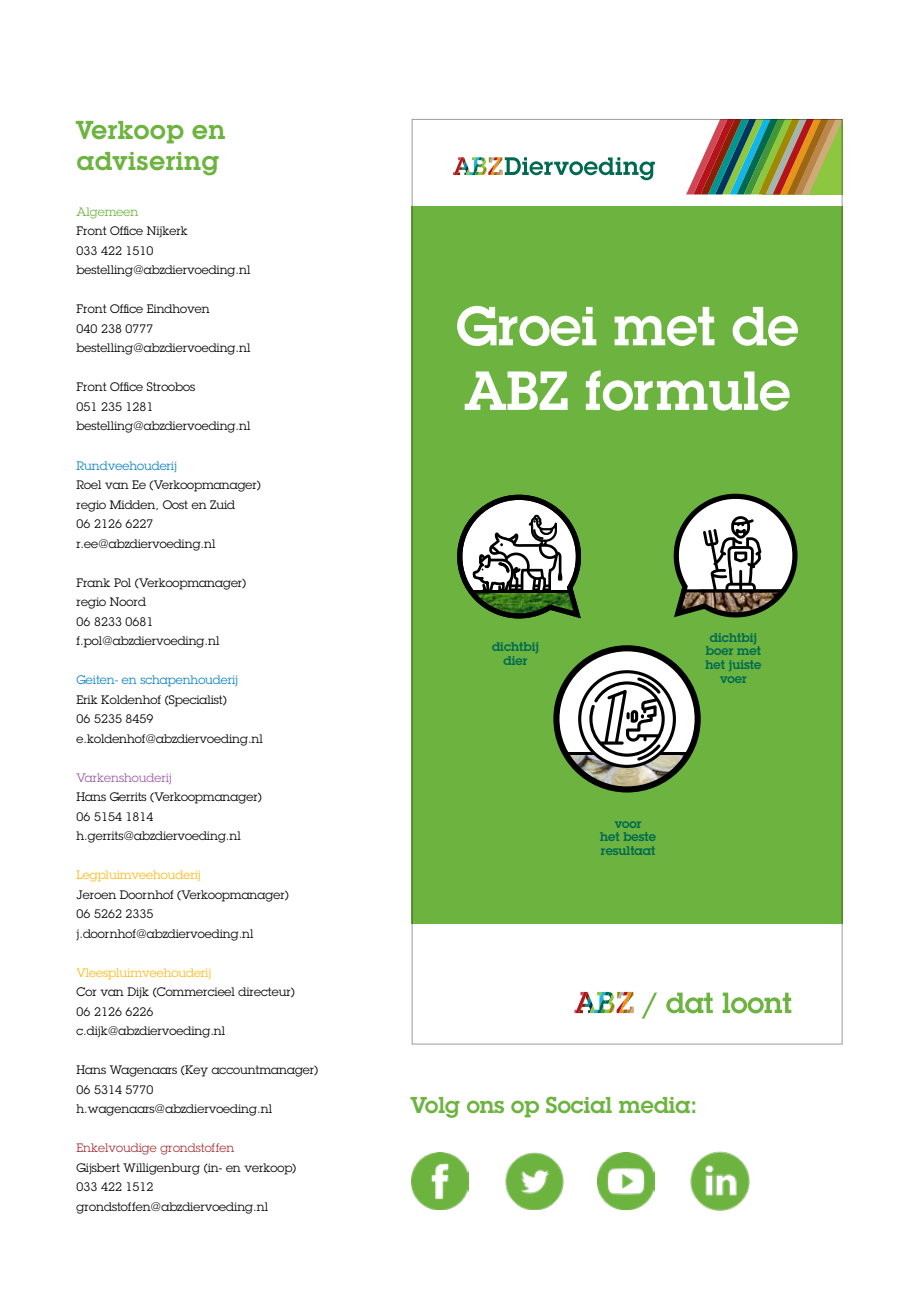
<style>
.page{position:relative;width:919px;height:1289px;background:#fff}
.page>*{position:absolute;margin:0;border:0;box-sizing:border-box;transform-origin:0 0}
.t1{font:600 53.85px/64.5px "Lubalin Graph";color:#fff}
.t2{font:600 25.5px/31.5px "Lubalin Graph IT Cby BT";color:#6cb33f}
.t3{font:600 22.5px "Lubalin Graph";color:#6cb33f}
.t4{font:600 12.45px/13.5px "Lubalin Graph";color:#006a51;text-align:center}
.t5{font:12px/19.5px "Lubalin Graph";color:#000}
.t6{font:12px "Lubalin Graph";color:#fdb913}
.t7{font:12px "Lubalin Graph";color:#0a81c5}
.t8{font:12px "Lubalin Graph";color:#a7353a}
.t9{font:12px "Lubalin Graph";color:#9b5ba4}
.t10{font:12px "Lubalin Graph";color:#6cb33f}
</style>
<div class="page">
<img style="left:411px;top:1152px;width:57px;height:57px">
<img style="left:505px;top:1152px;width:59px;height:57px">
<img style="left:598px;top:1152px;width:56px;height:57px">
<img style="left:690px;top:1151px;width:60px;height:60px">
<div style="left:412px;top:206px;width:430px;height:717px;background:#6cb33f"></div>
<svg style="left:556px;top:648px;width:141px;height:141px;background:#dadada"></svg>
<img style="left:567px;top:755px;width:121px;height:34px">
<svg style="left:673px;top:493px;width:125px;height:125px"></svg>
<hr style="left:567px;top:752px;width:121px;height:3px;background:#000">
<div style="left:553px;top:645px;width:147px;height:147px;border:6px solid #000;border-radius:50%"></div>
<svg style="left:578px;top:670px;width:98px;height:98px;background:#aeaead"></svg>
<svg style="left:457px;top:494px;width:124px;height:125px"></svg>
<hr style="left:683px;top:589px;width:101px;height:3px;background:#000">
<svg style="left:642px;top:992px;width:149px;height:26px"></svg>
<svg style="left:574px;top:991px;width:59px;height:22px"></svg>
<svg style="left:453px;top:157px;width:202px;height:23px"></svg>
<svg style="left:686px;top:121px;width:154px;height:73px;background:#919060"></svg>
<h2 class="t2" style="left:77px;top:116px;width:150px">Verkoop en advisering</h2>
<p class="t10" style="left:77px;top:206px;width:63px">Algemeen</p>
<p class="t5" style="left:77px;top:222px;width:175px">Front Office Nijkerk<br>033 422 1510 bestelling@abzdiervoeding.nl</p>
<p class="t5" style="left:77px;top:300px;width:175px">Front Office Eindhoven<br>040 238 0777 bestelling@abzdiervoeding.nl</p>
<p class="t5" style="left:77px;top:378px;width:175px">Front Office Stroobos<br>051 235 1281 bestelling@abzdiervoeding.nl</p>
<p class="t7" style="left:77px;top:460px;width:102px">Rundveehouderij</p>
<p class="t5" style="left:77px;top:476px;width:186px">Roel van Ee (Verkoopmanager) regio Midden, Oost en Zuid<br>06 2126 6227 r.ee@abzdiervoeding.nl</p>
<p class="t5" style="left:77px;top:573px;width:171px">Frank Pol (Verkoopmanager) regio Noord<br>06 8233 0681 f.pol@abzdiervoeding.nl</p>
<p class="t7" style="left:77px;top:674px;width:163px">Geiten- en schapenhouderij</p>
<p class="t5" style="left:77px;top:690px;width:188px">Erik Koldenhof (Specialist)<br>06 5235 8459 e.koldenhof@abzdiervoeding.nl</p>
<p class="t9" style="left:77px;top:772px;width:97px">Varkenshouderij</p>
<p class="t5" style="left:77px;top:788px;width:187px">Hans Gerrits (Verkoopmanager)<br>06 5154 1814 h.gerrits@abzdiervoeding.nl</p>
<p class="t6" style="left:77px;top:869px;width:126px">Legpluimveehouderij</p>
<p class="t5" style="left:77px;top:885px;width:214px">Jeroen Doornhof (Verkoopmanager)<br>06 5262 2335 j.doornhof@abzdiervoeding.nl</p>
<p class="t6" style="left:77px;top:967px;width:136px">Vleespluimveehouderij</p>
<p class="t5" style="left:77px;top:983px;width:220px">Cor van Dijk (Commercieel directeur)<br>06 2126 6226 c.dijk@abzdiervoeding.nl</p>
<p class="t5" style="left:77px;top:1061px;width:243px">Hans Wagenaars (Key accountmanager)<br>06 5314 5770 h.wagenaars@abzdiervoeding.nl</p>
<p class="t8" style="left:77px;top:1142px;width:159px">Enkelvoudige grondstoffen</p>
<p class="t5" style="left:77px;top:1158px;width:221px">Gijsbert Willigenburg (in- en verkoop)<br>033 422 1512 grondstoffen@abzdiervoeding.nl</p>
<h1 class="t1" style="left:456px;top:299px;width:344px">Groei met de<br>ABZ formule</h1>
<p class="t4" style="left:492px;top:641px;width:48px">dichtbij dier</p>
<p class="t4" style="left:705px;top:632px;width:57px">dichtbij boer met het juiste voer</p>
<p class="t4" style="left:600px;top:818px;width:57px">voor<br>het beste resultaat</p>
<h3 class="t3" style="left:410px;top:1096px;width:288px">Volg ons op Social media:</h3>
</div>
